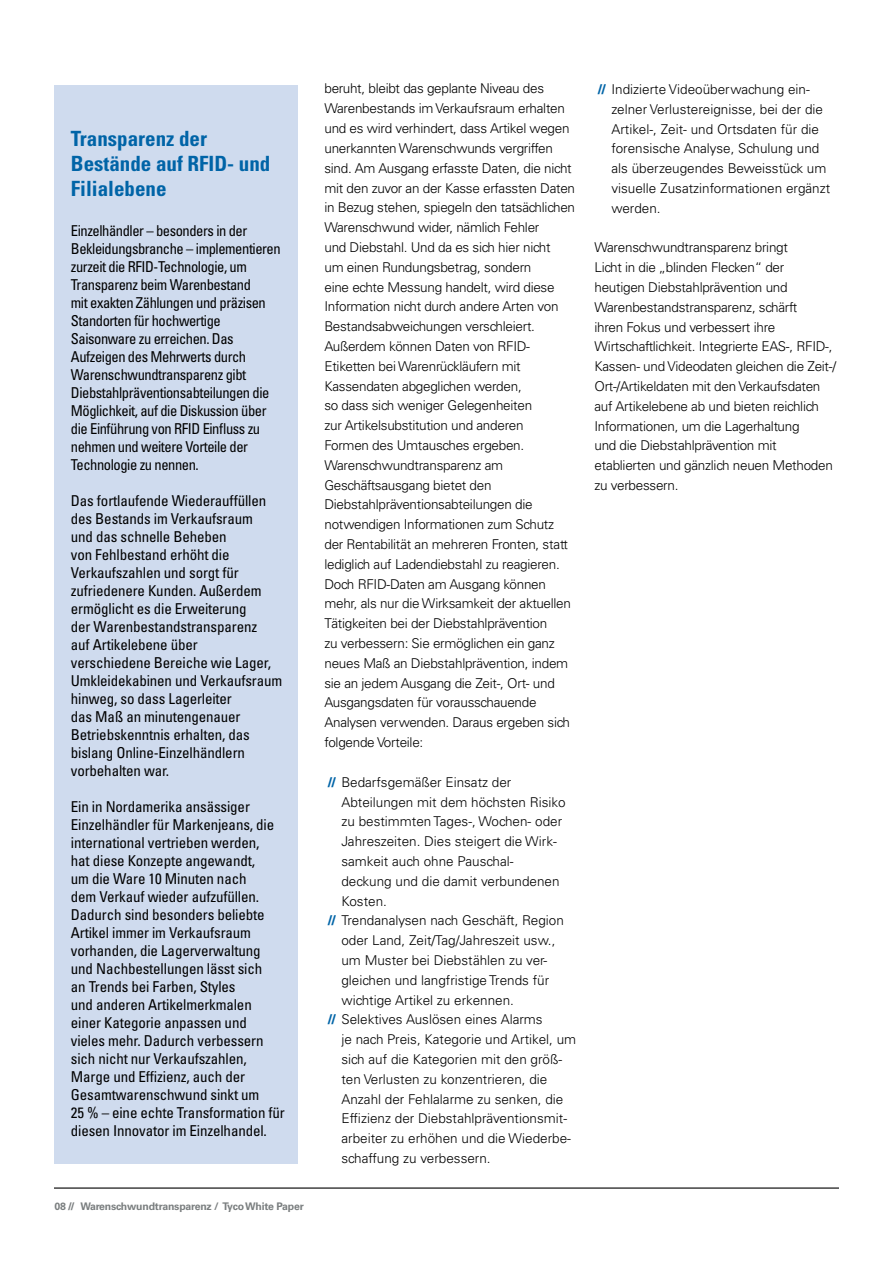
<style>
.page{position:relative;width:893px;height:1263px;background:#fff}
.page>*{position:absolute;margin:0;border:0;box-sizing:border-box;transform-origin:0 0}
.t1{font:700 condensed 21px/25.2px "Univers LT Std";color:#0064a7}
.t2{font:condensed 15px/18px "Univers LT Std";letter-spacing:-.01em;color:#000}
.t3{font:condensed 15px/18px "Univers LT Std";letter-spacing:-.03em;color:#000}
.t4{font:300 13.5px/19.8px "Univers LT Std";letter-spacing:-.02em;color:#000}
.t5{font:300 13.5px/19.8px "Univers LT Std";color:#000}
.t6{font:700 10.5px "Univers LT Std";letter-spacing:-.02em;color:#7a7e7f}
.s1{font-weight:900}
.s2{font-weight:900;color:#0064a7}
</style>
<div class="page">
<hr style="left:54px;top:1187px;width:785px;height:1px;background:#000">
<div style="left:54px;top:85px;width:243px;height:1079px;background:#cfdbee"></div>
<h1 class="t1" style="left:71px;top:125px;width:201px">Transparenz der<br>Bestände auf RFID- und<br>Filialebene</h1>
<p class="t3" style="left:71px;top:221px;width:211px">Einzelhändler – besonders in der Bekleidungsbranche – implementieren zurzeit die RFID-Technologie, um Transparenz beim Warenbestand<br>mit exakten Zählungen und präzisen Standorten für hochwertige Saisonware zu erreichen. Das Aufzeigen des Mehrwerts durch Warenschwundtransparenz gibt Diebstahlpräventionsabteilungen die Möglichkeit, auf die Diskussion über die Einführung von RFID Einfluss zu nehmen und weitere Vorteile der Technologie zu nennen.</p>
<p class="t2" style="left:71px;top:491px;width:213px">Das fortlaufende Wiederauffüllen des Bestands im Verkaufsraum<br>und das schnelle Beheben<br>von Fehlbestand erhöht die<br>Verkaufszahlen und sorgt für zufriedenere Kunden. Außerdem ermöglicht es die Erweiterung<br>der Warenbestandstransparenz<br>auf Artikelebene über<br>verschiedene Bereiche wie Lager,<br>Umkleidekabinen und Verkaufsraum hinweg, so dass Lagerleiter<br>das Maß an minutengenauer<br>Betriebskenntnis erhalten, das bislang Online-Einzelhändlern vorbehalten war.</p>
<p class="t2" style="left:71px;top:797px;width:215px">Ein in Nordamerika ansässiger<br>Einzelhändler für Markenjeans, die international vertrieben werden,<br>hat diese Konzepte angewandt,<br>um die Ware 10 Minuten nach<br>dem Verkauf wieder aufzufüllen.<br>Dadurch sind besonders beliebte<br>Artikel immer im Verkaufsraum vorhanden, die Lagerverwaltung und Nachbestellungen lässt sich<br>an Trends bei Farben, Styles<br>und anderen Artikelmerkmalen einer Kategorie anpassen und vieles mehr. Dadurch verbessern sich nicht nur Verkaufszahlen,<br>Marge und Effizienz, auch der<br>Gesamtwarenschwund sinkt um<br>25 % – eine echte Transformation für diesen Innovator im Einzelhandel.</p>
<p class="t6" style="left:54px;top:1200px;width:251px">08 <span class="s1">//</span> Warenschwundtransparenz / Tyco White Paper</p>
<p class="t4" style="left:324px;top:79px;width:252px">beruht, bleibt das geplante Niveau des Warenbestands im Verkaufsraum erhalten und es wird verhindert, dass Artikel wegen unerkannten Warenschwunds vergriffen sind. Am Ausgang erfasste Daten, die nicht mit den zuvor an der Kasse erfassten Daten in Bezug stehen, spiegeln den tatsächlichen Warenschwund wider, nämlich Fehler<br>und Diebstahl. Und da es sich hier nicht<br>um einen Rundungsbetrag, sondern<br>eine echte Messung handelt, wird diese Information nicht durch andere Arten von Bestandsabweichungen verschleiert.<br>Außerdem können Daten von RFID-Etiketten bei Warenrückläufern mit Kassendaten abgeglichen werden,<br>so dass sich weniger Gelegenheiten<br>zur Artikelsubstitution und anderen<br>Formen des Umtausches ergeben.<br>Warenschwundtransparenz am Geschäftsausgang bietet den Diebstahlpräventionsabteilungen die notwendigen Informationen zum Schutz der Rentabilität an mehreren Fronten, statt lediglich auf Ladendiebstahl zu reagieren.<br>Doch RFID-Daten am Ausgang können mehr, als nur die Wirksamkeit der aktuellen Tätigkeiten bei der Diebstahlprävention<br>zu verbessern: Sie ermöglichen ein ganz neues Maß an Diebstahlprävention, indem sie an jedem Ausgang die Zeit-, Ort- und Ausgangsdaten für vorausschauende Analysen verwenden. Daraus ergeben sich folgende Vorteile:</p>
<p class="t5" style="left:328px;top:772px;width:185px"><span class="s2">//</span> Bedarfsgemäßer Einsatz der</p>
<p class="t5" style="left:341px;top:792px;width:226px">Abteilungen mit dem höchsten Risiko</p>
<p class="t5" style="left:341px;top:812px;width:222px">zu bestimmten Tages-, Wochen- oder</p>
<p class="t5" style="left:341px;top:831px;width:217px">Jahreszeiten. Dies steigert die Wirk-</p>
<p class="t5" style="left:341px;top:851px;width:174px">samkeit auch ohne Pauschal-</p>
<p class="t5" style="left:341px;top:871px;width:220px">deckung und die damit verbundenen</p>
<p class="t4" style="left:341px;top:891px;width:47px">Kosten.</p>
<p class="t5" style="left:328px;top:911px;width:237px"><span class="s2">//</span> Trendanalysen nach Geschäft, Region</p>
<p class="t5" style="left:341px;top:930px;width:215px">oder Land, Zeit/Tag/Jahreszeit usw.,</p>
<p class="t5" style="left:341px;top:950px;width:207px">um Muster bei Diebstählen zu ver-</p>
<p class="t5" style="left:341px;top:970px;width:209px">gleichen und langfristige Trends für</p>
<p class="t5" style="left:341px;top:990px;width:174px">wichtige Artikel zu erkennen.</p>
<p class="t5" style="left:328px;top:1010px;width:216px"><span class="s2">//</span> Selektives Auslösen eines Alarms</p>
<p class="t5" style="left:341px;top:1029px;width:236px">je nach Preis, Kategorie und Artikel, um</p>
<p class="t5" style="left:341px;top:1049px;width:222px">sich auf die Kategorien mit den größ-</p>
<p class="t5" style="left:341px;top:1069px;width:207px">ten Verlusten zu konzentrieren, die</p>
<p class="t5" style="left:341px;top:1089px;width:224px">Anzahl der Fehlalarme zu senken, die</p>
<p class="t5" style="left:341px;top:1109px;width:227px">Effizienz der Diebstahlpräventionsmit-</p>
<p class="t5" style="left:341px;top:1128px;width:231px">arbeiter zu erhöhen und die Wiederbe-</p>
<p class="t5" style="left:341px;top:1148px;width:151px">schaffung zu verbessern.</p>
<p class="t5" style="left:611px;top:79px;width:220px;text-indent:-13px"><span class="s2">//</span> Indizierte Videoüberwachung ein&shy;zelner Verlustereignisse, bei der die Artikel-, Zeit- und Ortsdaten für die forensische Analyse, Schulung und als überzeugendes Beweisstück um visuelle Zusatzinformationen ergänzt werden.</p>
<p class="t4" style="left:594px;top:238px;width:243px">Warenschwundtransparenz bringt<br>Licht in die „blinden Flecken“ der heutigen Diebstahlprävention und Warenbestandstransparenz, schärft<br>ihren Fokus und verbessert ihre Wirtschaftlichkeit. Integrierte EAS-, RFID-, Kassen- und Videodaten gleichen die Zeit-/ Ort-/Artikeldaten mit den Verkaufsdaten auf Artikelebene ab und bieten reichlich Informationen, um die Lagerhaltung<br>und die Diebstahlprävention mit etablierten und gänzlich neuen Methoden zu verbessern.</p>
</div>
